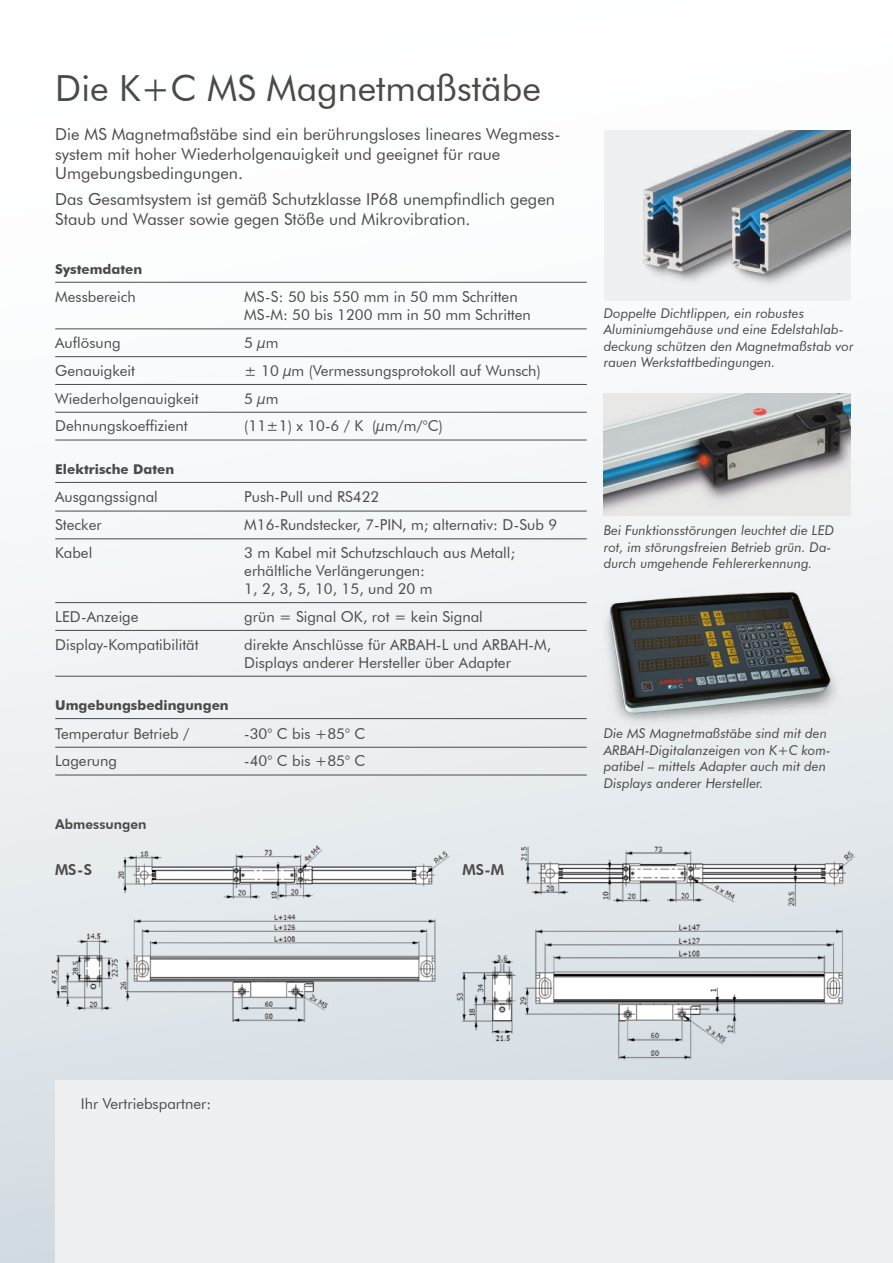
<style>
.page{position:relative;width:893px;height:1263px;background:#fff}
.page>*{position:absolute;margin:0;border:0;box-sizing:border-box;transform-origin:0 0}
.t1{font:36px "Futura BT";color:#4a4a49}
.t2{font:16.5px/19.5px "Futura BT";color:#4a4a49}
.t3{font:15px/18px "Futura BT";color:#4a4a49}
.t4{font:800 15px "Futura BT";color:#4a4a49}
.t5{font:italic 13.5px/16.5px "Futura BT";color:#4a4a49}
.t6{font:700 13.5px "Futura BT";color:#4a4a49}
.t7{font:800 13.5px "Futura BT";color:#4a4a49}
</style>
<div class="page">
<div style="left:0;top:0;width:893px;height:1263px;background:linear-gradient(to bottom,#fff,#d5dde3)"></div>
<img style="left:604px;top:131px;width:246px;height:170px">
<img style="left:604px;top:393px;width:246px;height:122px">
<img style="left:591px;top:569px;width:255px;height:158px">
<div style="left:55px;top:1080px;width:838px;height:183px;background:#eff0f1"></div>
<hr style="left:55px;top:282px;width:532px;height:1px;background:#4a4a49">
<hr style="left:55px;top:329px;width:532px;height:1px;background:#4a4a49">
<hr style="left:55px;top:356px;width:532px;height:1px;background:#4a4a49">
<hr style="left:55px;top:384px;width:532px;height:1px;background:#4a4a49">
<hr style="left:55px;top:412px;width:532px;height:1px;background:#4a4a49">
<hr style="left:55px;top:440px;width:532px;height:1px;background:#4a4a49">
<hr style="left:55px;top:482px;width:532px;height:1px;background:#4a4a49">
<hr style="left:55px;top:511px;width:532px;height:1px;background:#4a4a49">
<hr style="left:55px;top:539px;width:532px;height:1px;background:#4a4a49">
<hr style="left:55px;top:602px;width:532px;height:1px;background:#4a4a49">
<hr style="left:55px;top:630px;width:532px;height:1px;background:#4a4a49">
<hr style="left:55px;top:676px;width:532px;height:1px;background:#4a4a49">
<hr style="left:55px;top:718px;width:532px;height:1px;background:#4a4a49">
<hr style="left:55px;top:747px;width:532px;height:1px;background:#4a4a49">
<hr style="left:55px;top:775px;width:532px;height:1px;background:#4a4a49">
<img style="left:425px;top:837px;width:436px;height:224px">
<img style="left:43px;top:821px;width:410px;height:222px">
<h1 class="t1" style="left:55px;top:66px;width:487px">Die K+C MS Magnetmaßstäbe</h1>
<p class="t2" style="left:55px;top:124px;width:507px">Die MS Magnetmaßstäbe sind ein berührungsloses lineares Wegmess&shy;system mit hoher Wiederholgenauigkeit und geeignet für raue<br>Umgebungsbedingungen.</p>
<p class="t2" style="left:55px;top:189px;width:501px">Das Gesamtsystem ist gemäß Schutzklasse IP68 unempfindlich gegen<br>Staub und Wasser sowie gegen Stöße und Mikrovibration.</p>
<p class="t6" style="left:55px;top:261px;width:89px">Systemdaten</p>
<p class="t3" style="left:55px;top:288px;width:82px">Messbereich</p>
<p class="t3" style="left:244px;top:288px;width:288px">MS-S: 50 bis 550 mm in 50 mm Schritten<br>MS-M: 50 bis 1200 mm in 50 mm Schritten</p>
<p class="t3" style="left:55px;top:333px;width:67px">Auflösung</p>
<p class="t3" style="left:244px;top:333px;width:36px">5 μm</p>
<p class="t3" style="left:55px;top:361px;width:81px">Genauigkeit</p>
<p class="t3" style="left:244px;top:361px;width:298px">± 10 µm (Vermessungsprotokoll auf Wunsch)</p>
<p class="t3" style="left:55px;top:389px;width:145px">Wiederholgenauigkeit</p>
<p class="t3" style="left:244px;top:389px;width:36px">5 μm</p>
<p class="t3" style="left:55px;top:417px;width:134px">Dehnungskoeffizient</p>
<p class="t3" style="left:244px;top:417px;width:200px">(11±1) x 10-6 / K (μm/m/°C)</p>
<p class="t6" style="left:55px;top:461px;width:120px">Elektrische Daten</p>
<p class="t3" style="left:55px;top:488px;width:104px">Ausgangssignal</p>
<p class="t3" style="left:244px;top:488px;width:137px">Push-Pull und RS422</p>
<p class="t3" style="left:55px;top:516px;width:48px">Stecker</p>
<p class="t3" style="left:244px;top:516px;width:314px">M16-Rundstecker, 7-PIN, m; alternativ: D-Sub 9</p>
<p class="t3" style="left:55px;top:543px;width:39px">Kabel</p>
<p class="t3" style="left:244px;top:543px;width:273px">3 m Kabel mit Schutzschlauch aus Metall; erhältliche Verlängerungen:<br>1, 2, 3, 5, 10, 15, und 20 m</p>
<p class="t3" style="left:55px;top:607px;width:85px">LED-Anzeige</p>
<p class="t3" style="left:244px;top:607px;width:240px">grün = Signal OK, rot = kein Signal</p>
<p class="t3" style="left:55px;top:635px;width:145px">Display-Kompatibilität</p>
<p class="t3" style="left:244px;top:635px;width:308px">direkte Anschlüsse für ARBAH-L und ARBAH-M,<br>Displays anderer Hersteller über Adapter</p>
<p class="t6" style="left:55px;top:697px;width:175px">Umgebungsbedingungen</p>
<p class="t3" style="left:55px;top:724px;width:136px">Temperatur Betrieb /</p>
<p class="t3" style="left:244px;top:724px;width:123px">-30° C bis +85° C</p>
<p class="t3" style="left:55px;top:752px;width:63px">Lagerung</p>
<p class="t3" style="left:244px;top:752px;width:123px">-40° C bis +85° C</p>
<p class="t7" style="left:55px;top:816px;width:93px">Abmessungen</p>
<p class="t4" style="left:55px;top:860px;width:39px">MS-S</p>
<p class="t4" style="left:462px;top:860px;width:43px">MS-M</p>
<p class="t5" style="left:604px;top:305px;width:251px">Doppelte Dichtlippen, ein robustes Aluminiumgehäuse und eine Edelstahlab&shy;deckung schützen den Magnetmaßstab vor rauen Werkstattbedingungen.</p>
<p class="t5" style="left:604px;top:522px;width:232px">Bei Funktionsstörungen leuchtet die LED rot, im störungsfreien Betrieb grün. Da&shy;durch umgehende Fehlererkennung.</p>
<p class="t5" style="left:604px;top:725px;width:228px">Die MS Magnetmaßstäbe sind mit den ARBAH-Digitalanzeigen von K+C kom&shy;patibel – mittels Adapter auch mit den Displays anderer Hersteller.</p>
<p class="t3" style="left:81px;top:1094px;width:132px">Ihr Vertriebspartner:</p>
</div>
